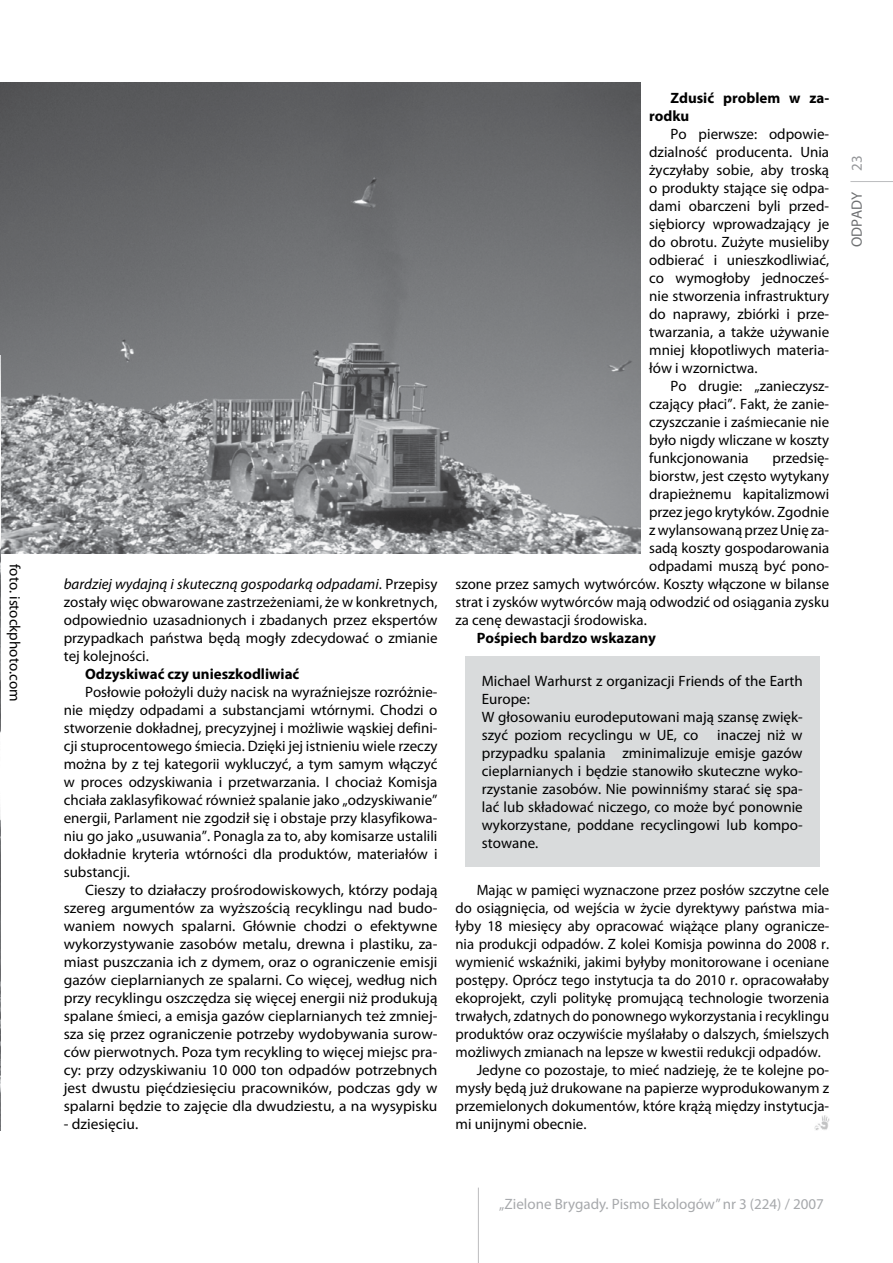
<style>
.page{position:relative;width:893px;height:1263px;background:#fff}
.page>*{position:absolute;margin:0;border:0;box-sizing:border-box;transform-origin:0 0}
.t1{font:15px/18px "Myriad Pro";color:#000;text-align:justify}
.t2{font:700 15px/18px "Myriad Pro";color:#000}
.t3{font:15px "Myriad Pro";color:#a7a9ac}
.t4{font:15px "Myriad Pro";color:#6d6f71}
.t5{font:15px "Myriad Pro";color:#939598}
.s1{font-style:italic}
</style>
<div class="page">
<img style="left:0;top:82px;width:641px;height:471px">
<img style="left:0;top:355px;width:1px;height:775px">
<hr style="left:850px;top:181px;width:43px;height:1px;background:#bcbdbf">
<hr style="left:478px;top:1187px;width:1px;height:76px;background:#bcbdbf">
<img style="left:814px;top:1115px;width:15px;height:15px">
<div style="left:465px;top:656px;width:355px;height:210px;background:#d9dbdc"></div>
<p class="t1" style="left:24px;top:564px;width:139px;rotate:90deg">foto. istockphoto.com</p>
<p class="t1" style="left:64px;top:575px;width:375px"><span class="s1">bardziej wydajną i skuteczną gospodarką odpadami</span>. Przepisy zostały więc obwarowane zastrzeżeniami, że w konkretnych, odpowiednio uzasadnionych i zbadanych przez ekspertów przypadkach państwa będą mogły zdecydować o zmianie tej kolejności.</p>
<p class="t2" style="left:85px;top:664px;width:216px">Odzyskiwać czy unieszkodliwiać</p>
<p class="t1" style="left:64px;top:683px;width:375px;text-indent:21px">Posłowie położyli duży nacisk na wyraźniejsze rozróżnie&shy;nie między odpadami a substancjami wtórnymi. Chodzi o stworzenie dokładnej, precyzyjnej i możliwie wąskiej defini&shy;cji stuprocentowego śmiecia. Dzięki jej istnieniu wiele rzeczy można by z tej kategorii wykluczyć, a tym samym włączyć w proces odzyskiwania i przetwarzania. I chociaż Komisja chciała zaklasyfikować również spalanie jako „odzyskiwanie” energii, Parlament nie zgodził się i obstaje przy klasyfikowa&shy;niu go jako „usuwania”. Ponagla za to, aby komisarze ustalili dokładnie kryteria wtórności dla produktów, materiałów i substancji.</p>
<p class="t1" style="left:64px;top:881px;width:375px;text-indent:21px">Cieszy to działaczy prośrodowiskowych, którzy podają szereg argumentów za wyższością recyklingu nad budo&shy;waniem nowych spalarni. Głównie chodzi o efektywne wykorzystywanie zasobów metalu, drewna i plastiku, za&shy;miast puszczania ich z dymem, oraz o ograniczenie emisji gazów cieplarnianych ze spalarni. Co więcej, według nich przy recyklingu oszczędza się więcej energii niż produkują spalane śmieci, a emisja gazów cieplarnianych też zmniej&shy;sza się przez ograniczenie potrzeby wydobywania surow&shy;ców pierwotnych. Poza tym recykling to więcej miejsc pra&shy;cy: przy odzyskiwaniu 10 000 ton odpadów potrzebnych jest dwustu pięćdziesięciu pracowników, podczas gdy w spalarni będzie to zajęcie dla dwudziestu, a na wysypisku</p>
<p class="t1" style="left:64px;top:1115px;width:76px">- dziesięciu.</p>
<p class="t2" style="left:649px;top:88px;width:182px;text-indent:21px">Zdusić problem w za&shy;rodku</p>
<p class="t1" style="left:649px;top:125px;width:182px;text-indent:21px">Po pierwsze: odpowie&shy;dzialność producenta. Unia życzyłaby sobie, aby troską o produkty stające się odpa&shy;dami obarczeni byli przed&shy;siębiorcy wprowadzający je do obrotu. Zużyte musieliby odbierać i unieszkodliwiać, co wymogłoby jednocześ&shy;nie stworzenia infrastruktury do naprawy, zbiórki i prze&shy;twarzania, a także używanie mniej kłopotliwych materia&shy;łów i wzornictwa.</p>
<p class="t1" style="left:649px;top:377px;width:182px;text-indent:21px">Po drugie: „zanieczysz&shy;czający płaci”. Fakt, że zanie&shy;czyszczanie i zaśmiecanie nie było nigdy wliczane w koszty funkcjonowania</p>
<p class="t1" style="left:772px;top:449px;width:58px">przedsię-</p>
<p class="t1" style="left:649px;top:467px;width:182px">biorstw, jest często wytykany</p>
<p class="t1" style="left:649px;top:485px;width:181px">drapieżnemu kapitalizmowi</p>
<p class="t1" style="left:649px;top:503px;width:181px">przez jego krytyków. Zgodnie</p>
<p class="t1" style="left:649px;top:521px;width:182px">z wylansowaną przez Unię za-</p>
<p class="t1" style="left:649px;top:539px;width:181px">sadą koszty gospodarowania</p>
<p class="t1" style="left:649px;top:557px;width:182px">odpadami muszą być pono-</p>
<p class="t1" style="left:455px;top:575px;width:375px">szone przez samych wytwórców. Koszty włączone w bilanse</p>
<p class="t1" style="left:455px;top:593px;width:375px">strat i zysków wytwórców mają odwodzić od osiągania zysku</p>
<p class="t1" style="left:455px;top:611px;width:193px">za cenę dewastacji środowiska.</p>
<p class="t2" style="left:477px;top:628px;width:181px">Pośpiech bardzo wskazany</p>
<p class="t1" style="left:482px;top:672px;width:322px;text-align:left">Michael Warhurst z organizacji Friends of the Earth Europe:<br>W głosowaniu eurodeputowani mają szansę zwięk&shy;szyć poziom recyclingu w UE, co</p>
<p class="t1" style="left:482px;top:726px;width:322px;text-indent:235px">inaczej niż w przypadku spalania zminimalizuje emisje gazów cieplarnianych i będzie stanowiło skuteczne wyko&shy;rzystanie zasobów. Nie powinniśmy starać się spa&shy;lać lub składować niczego, co może być ponownie wykorzystane, poddane recyclingowi lub kompo&shy;stowane.</p>
<p class="t1" style="left:477px;top:881px;width:354px">Mając w pamięci wyznaczone przez posłów szczytne cele</p>
<p class="t1" style="left:455px;top:899px;width:375px">do osiągnięcia, od wejścia w życie dyrektywy państwa mia-</p>
<p class="t1" style="left:455px;top:917px;width:375px">łyby 18 miesięcy aby opracować wiążące plany ogranicze-</p>
<p class="t1" style="left:455px;top:935px;width:375px">nia produkcji odpadów. Z kolei Komisja powinna do 2008 r.</p>
<p class="t1" style="left:455px;top:953px;width:375px">wymienić wskaźniki, jakimi byłyby monitorowane i oceniane</p>
<p class="t1" style="left:455px;top:971px;width:375px">postępy. Oprócz tego instytucja ta do 2010 r. opracowałaby</p>
<p class="t1" style="left:455px;top:989px;width:375px">ekoprojekt, czyli politykę promującą technologie tworzenia</p>
<p class="t1" style="left:455px;top:1007px;width:375px">trwałych, zdatnych do ponownego wykorzystania i recyklingu</p>
<p class="t1" style="left:455px;top:1025px;width:375px">produktów oraz oczywiście myślałaby o dalszych, śmielszych</p>
<p class="t1" style="left:455px;top:1043px;width:367px">możliwych zmianach na lepsze w kwestii redukcji odpadów.</p>
<p class="t1" style="left:477px;top:1061px;width:354px">Jedyne co pozostaje, to mieć nadzieję, że te kolejne po-</p>
<p class="t1" style="left:455px;top:1079px;width:375px">mysły będą już drukowane na papierze wyprodukowanym z</p>
<p class="t1" style="left:455px;top:1097px;width:375px">przemielonych dokumentów, które krążą między instytucja-</p>
<p class="t1" style="left:455px;top:1115px;width:132px">mi unijnymi obecnie.</p>
<p class="t5" style="left:847px;top:171px;width:17px;rotate:-90deg">23</p>
<p class="t4" style="left:847px;top:247px;width:57px;rotate:-90deg">ODPADY</p>
<p class="t3" style="left:499px;top:1195px;width:326px">„Zielone Brygady. Pismo Ekologów” nr 3 (224) / 2007</p>
</div>
